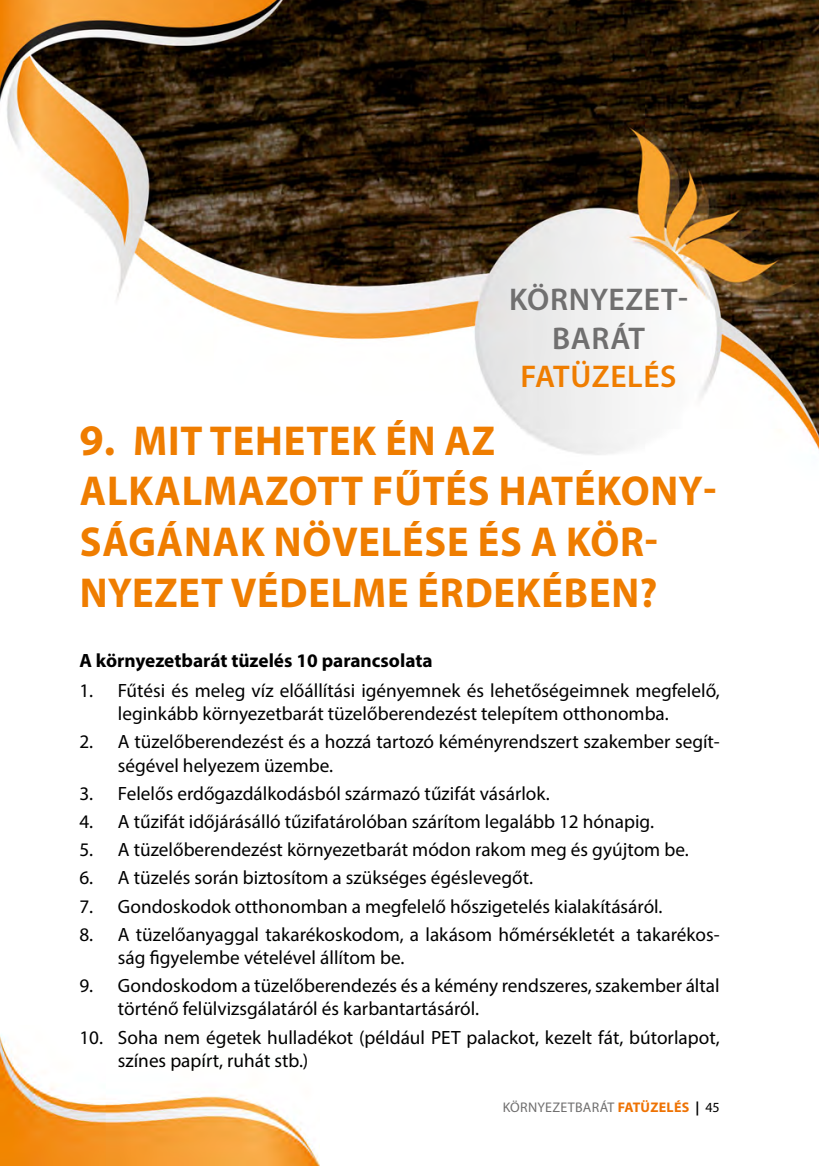
<style>
.page{position:relative;width:819px;height:1166px;background:#fff}
.page>*{position:absolute;margin:0;border:0;box-sizing:border-box;transform-origin:0 0}
.t1{font:700 42px/50.9px "Myriad Pro";letter-spacing:.02em;color:#ef7d00;scale:.96 1}
.t2{font:600 31.5px "Myriad Pro";letter-spacing:.02em;color:#706f6f}
.t3{font:600 31.5px "Myriad Pro";letter-spacing:.02em;color:#ef7d00}
.t4{font:19.25px/23.3px "Myriad Pro";color:#000}
.t5{font:700 19.25px "Myriad Pro";color:#000}
.t6{font:14px "Myriad Pro";letter-spacing:.02em;color:#706f6f}
.s1{font-size:43.75px}
.s2{font-weight:700;color:#ee7203}
.s3{font-weight:700;color:#000}
.s4{color:#000}
</style>
<div class="page">
<img style="left:0;top:0;width:819px;height:455px">
<img style="left:0;top:1034px;width:319px;height:132px">
<p class="t2" style="left:509px;top:279px;width:180px">KÖRNYEZET-</p>
<p class="t2" style="left:552px;top:318px;width:94px">BARÁT</p>
<p class="t3" style="left:520px;top:356px;width:157px">FATÜZELÉS</p>
<p class="t1" style="left:79px;top:413px;width:434px"><span class="s1">9.</span> MIT TEHETEK ÉN AZ</p>
<p class="t1" style="left:80px;top:464px;width:664px">ALKALMAZOTT FŰTÉS HATÉKONY-</p>
<p class="t1" style="left:80px;top:515px;width:603px">SÁGÁNAK NÖVELÉSE ÉS A KÖR-<br>NYEZET VÉDELME ÉRDEKÉBEN?</p>
<p class="t5" style="left:79px;top:648px;width:355px">A környezetbarát tüzelés 10 parancsolata</p>
<p class="t4" style="left:118px;top:678px;width:603px;text-indent:-38px">1. Fűtési és meleg víz előállítási igényemnek és lehetőségeimnek megfelelő, leginkább környezetbarát tüzelőberendezést telepítem otthonomba.</p>
<p class="t4" style="left:118px;top:730px;width:603px;text-indent:-38px">2. A tüzelőberendezést és a hozzá tartozó kéményrendszert szakember segít&shy;ségével helyezem üzembe.</p>
<p class="t4" style="left:79px;top:781px;width:472px">3. Felelős erdőgazdálkodásból származó tűzifát vásárlok.</p>
<p class="t4" style="left:79px;top:809px;width:576px">4. A tűzifát időjárásálló tűzifatárolóban szárítom legalább 12 hónapig.</p>
<p class="t4" style="left:79px;top:838px;width:611px">5. A tüzelőberendezést környezetbarát módon rakom meg és gyújtom be.</p>
<p class="t4" style="left:79px;top:866px;width:455px">6. A tüzelés során biztosítom a szükséges égéslevegőt.</p>
<p class="t4" style="left:79px;top:894px;width:584px">7. Gondoskodok otthonomban a megfelelő hőszigetelés kialakításáról.</p>
<p class="t4" style="left:118px;top:922px;width:603px;text-indent:-38px">8. A tüzelőanyaggal takarékoskodom, a lakásom hőmérsékletét a takarékos&shy;ság figyelembe vételével állítom be.</p>
<p class="t4" style="left:118px;top:974px;width:603px;text-indent:-38px">9. Gondoskodom a tüzelőberendezés és a kémény rendszeres, szakember által történő felülvizsgálatáról és karbantartásáról.</p>
<p class="t4" style="left:118px;top:1025px;width:603px;text-indent:-38px">10. Soha nem égetek hulladékot (például PET palackot, kezelt fát, bútorlapot, színes papírt, ruhát stb.)</p>
<p class="t6" style="left:502px;top:1098px;width:218px">KÖRNYEZETBARÁT <span class="s2">FATÜZELÉS</span> <span class="s3">|</span> <span class="s4">45</span></p>
</div>
